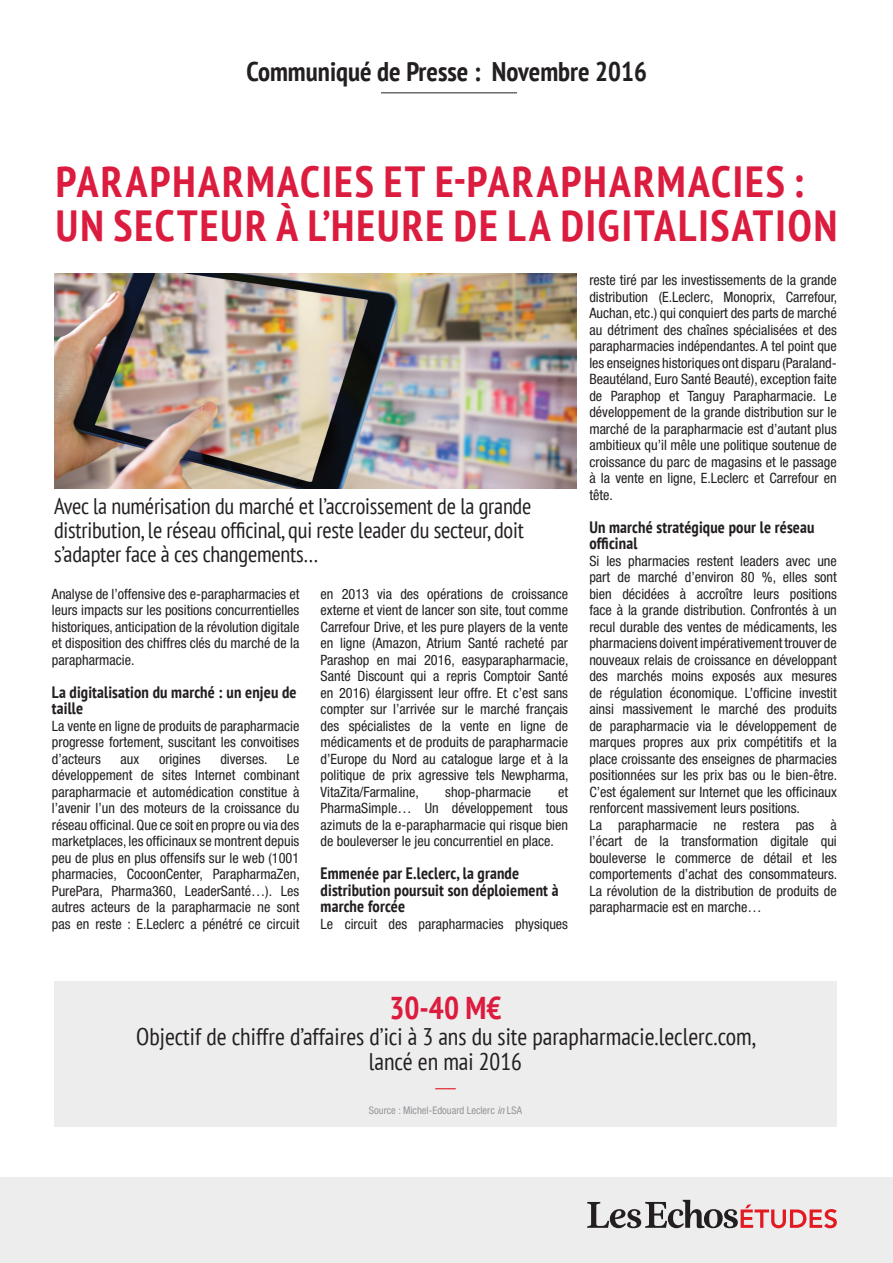
<style>
.page{position:relative;width:893px;height:1263px;background:#fff}
.page>*{position:absolute;margin:0;border:0;box-sizing:border-box;transform-origin:0 0}
.t1{font:700 condensed 43.5px/43.5px "PT Sans";letter-spacing:.045em;color:#dc1c3f}
.t2{font:700 condensed 31.5px "PT Sans";color:#dc1c3f}
.t3{font:700 condensed 27px "PT Sans";color:#231f20}
.t4{font:condensed 24px/25.5px "PT Sans";color:#231f20;text-align:center}
.t5{font:condensed 22.5px/24px "PT Sans";letter-spacing:-.01em;color:#231f20}
.t6{font:700 condensed 16.5px/16.5px "PT Sans";letter-spacing:.01em;color:#231f20}
.t7{font:condensed 14.25px/16.5px "Helvetica Neue LT Std";color:#231f20;text-align:justify}
.t8{font:condensed 10.5px "Helvetica Neue LT Std";color:#939598}
.s1{font-style:italic}
</style>
<div class="page">
<div style="left:0;top:1178px;width:893px;height:85px;background:#ededee"></div>
<svg style="left:587px;top:1200px;width:250px;height:28px"></svg>
<hr style="left:381px;top:92px;width:136px;height:1px;background:#231f20">
<img style="left:54px;top:274px;width:523px;height:215px">
<div style="left:54px;top:981px;width:783px;height:146px;background:#ededee"></div>
<svg style="left:435px;top:1088px;width:21px;height:1px"></svg>
<h3 class="t3" style="left:246px;top:54px;width:402px">Communiqué de Presse : Novembre 2016</h3>
<h1 class="t1" style="left:56px;top:160px;width:783px">PARAPHARMACIES ET E-PARAPHARMACIES :<br>UN SECTEUR À L’HEURE DE LA DIGITALISATION</h1>
<h3 class="t5" style="left:54px;top:493px;width:479px">Avec la numérisation du marché et l’accroissement de la grande distribution, le réseau officinal, qui reste leader du secteur, doit s’adapter face à ces changements…</h3>
<p class="t7" style="left:52px;top:585px;width:249px">Analyse de l’offensive des e-parapharmacies et leurs impacts sur les positions concurrentielles historiques, anticipation de la révolution digitale et disposition des chiffres clés du marché de la parapharmacie.</p>
<p class="t6" style="left:52px;top:683px;width:246px">La digitalisation du marché : un enjeu de taille</p>
<p class="t7" style="left:52px;top:717px;width:249px">La vente en ligne de produits de parapharmacie progresse fortement, suscitant les convoitises d’acteurs</p>
<p class="t7" style="left:52px;top:750px;width:249px;text-indent:235px">Le développement de sites Internet combinant parapharmacie et automédication constitue à l’avenir l’un des moteurs de la croissance du réseau officinal. Que ce soit en propre ou via des marketplaces, les officinaux se montrent depuis peu de plus en plus offensifs sur le web (1001 pharmacies, CocoonCenter, ParapharmaZen, PurePara, Pharma360, LeaderSanté…). Les autres acteurs de la parapharmacie ne sont pas en reste : E.Leclerc a pénétré ce circuit</p>
<p class="t7" style="left:121px;top:750px;width:20px">aux</p>
<p class="t7" style="left:159px;top:750px;width:43px">origines</p>
<p class="t7" style="left:220px;top:750px;width:49px">diverses.</p>
<p class="t7" style="left:321px;top:585px;width:250px">en 2013 via des opérations de croissance externe et vient de lancer son site, tout comme Carrefour Drive, et les pure players de la vente en ligne (Amazon, Atrium Santé racheté par Parashop en mai 2016, easyparapharmacie, Santé Discount qui a repris Comptoir Santé en 2016) élargissent leur offre. Et c’est sans compter sur l’arrivée sur le marché français des spécialistes de la vente en ligne de médicaments et de produits de parapharmacie d’Europe du Nord au catalogue large et à la politique de prix agressive tels Newpharma, VitaZita/Farmaline,</p>
<p class="t7" style="left:445px;top:783px;width:87px">shop-pharmacie</p>
<p class="t7" style="left:321px;top:783px;width:249px;text-indent:237px">et PharmaSimple… Un développement tous azimuts de la e-parapharmacie qui risque bien de bouleverser le jeu concurrentiel en place.</p>
<p class="t6" style="left:321px;top:865px;width:239px">Emmenée par E.leclerc, la grande distribution poursuit son déploiement à marche forcée</p>
<p class="t7" style="left:321px;top:915px;width:249px">Le circuit des parapharmacies physiques</p>
<p class="t7" style="left:589px;top:272px;width:249px">reste tiré par les investissements de la grande distribution (E.Leclerc, Monoprix, Carrefour, Auchan, etc.) qui conquiert des parts de marché au détriment des chaînes spécialisées et des parapharmacies indépendantes. A tel point que les enseignes historiques ont disparu (Paraland-Beautéland, Euro Santé Beauté), exception faite de Paraphop et Tanguy Parapharmacie. Le développement de la grande distribution sur le marché de la parapharmacie est d’autant plus ambitieux qu’il mêle une politique soutenue de croissance du parc de magasins et le passage à la vente en ligne, E.Leclerc et Carrefour en tête.</p>
<p class="t6" style="left:589px;top:518px;width:227px">Un marché stratégique pour le réseau officinal</p>
<p class="t7" style="left:589px;top:552px;width:249px;text-align:left">Si les pharmacies restent leaders avec une part de marché d’environ 80 %, elles sont bien décidées à accroître leurs positions face à la grande distribution. Confrontés à un recul durable des ventes de médicaments, les pharmaciens doivent impérativement trouver de nouveaux relais de croissance en développant des marchés moins exposés aux mesures de régulation économique. L’officine investit ainsi massivement le marché des produits de parapharmacie via le développement de marques propres aux prix compétitifs et la place croissante des enseignes de pharmacies positionnées sur les prix bas ou le bien-être.<br>C’est également sur Internet que les officinaux renforcent massivement leurs positions.<br>La parapharmacie ne restera pas à l’écart de la transformation digitale qui bouleverse le commerce de détail et les comportements d’achat des consommateurs.<br>La révolution de la distribution de produits de parapharmacie est en marche…</p>
<h2 class="t2" style="left:389px;top:987px;width:114px">30-40 M€</h2>
<h3 class="t4" style="left:136px;top:1023px;width:621px">Objectif de chiffre d’affaires d’ici à 3 ans du site parapharmacie.leclerc.com, lancé en mai 2016</h3>
<p class="t8" style="left:369px;top:1104px;width:155px">Source : Michel-Edouard Leclerc <span class="s1">in</span> LSA</p>
</div>
